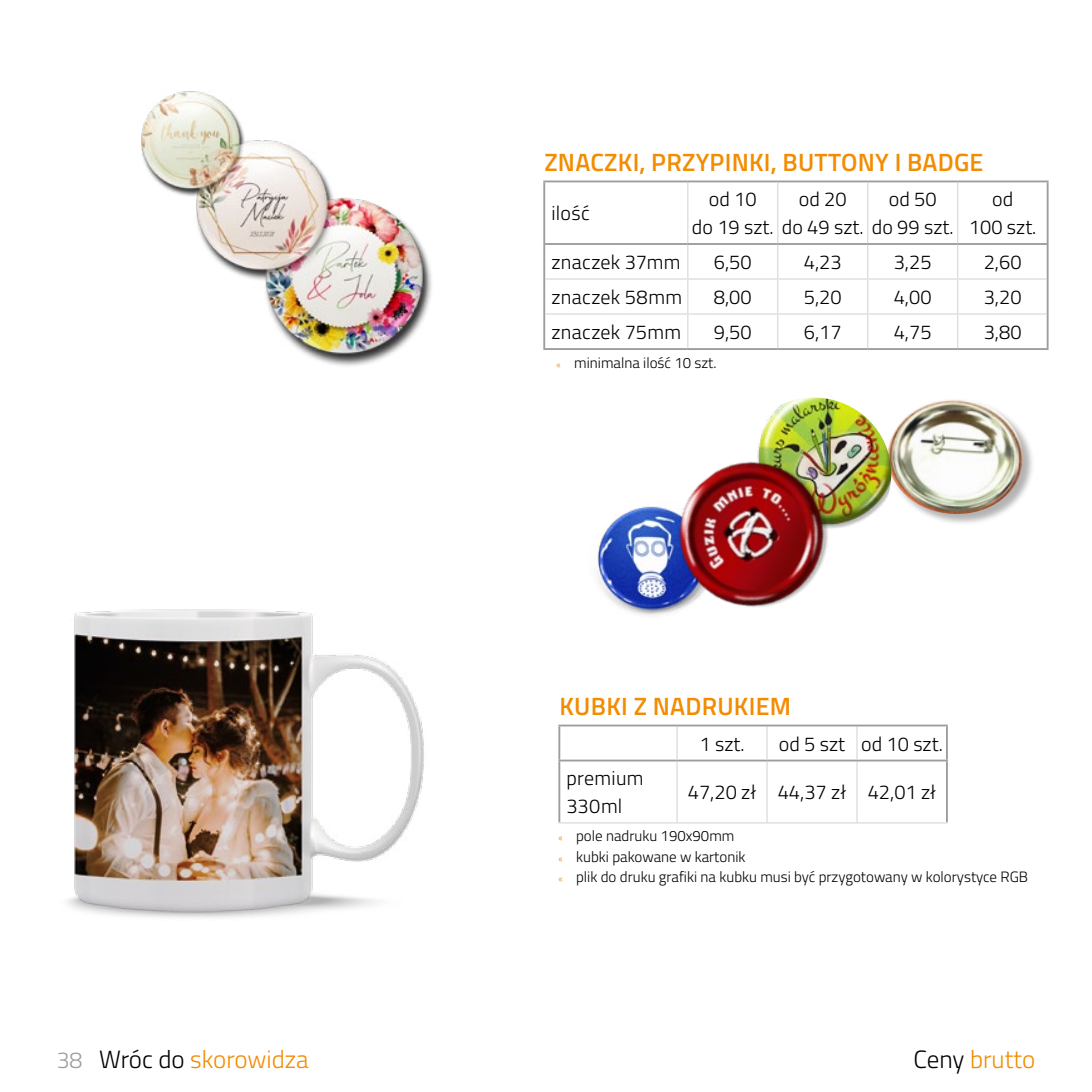
<style>
.page{position:relative;width:1092px;height:1092px;background:#fff}
.page>*{position:absolute;margin:0;border:0;box-sizing:border-box;transform-origin:0 0}
.t1{font:600 25px "Titillium";letter-spacing:.01em;color:#f28c00}
.t2{font:300 25px "Titillium";color:#f28c00}
.t3{font:300 20px/27.5px "Titillium";color:#000}
.t4{font:300 15px/20px "Titillium";color:#000}
.s1{font-family:"Myriad Pro";font-weight:400;font-size:10px;color:#f28c00}
.s2{font-size:23px;color:#9d9d9c}
.s3{color:#000}
</style>
<div class="page">
<hr style="left:543px;top:182px;width:2px;height:61px;background:#9d9d9c">
<hr style="left:1046px;top:182px;width:2px;height:61px;background:#9d9d9c">
<hr style="left:543px;top:243px;width:144px;height:2px;background:#9d9d9c">
<hr style="left:543px;top:245px;width:2px;height:34px;background:#9d9d9c">
<hr style="left:687px;top:243px;width:90px;height:2px;background:#9d9d9c">
<hr style="left:777px;top:243px;width:90px;height:2px;background:#9d9d9c">
<hr style="left:867px;top:243px;width:90px;height:2px;background:#9d9d9c">
<hr style="left:957px;top:243px;width:91px;height:2px;background:#9d9d9c">
<hr style="left:1046px;top:245px;width:2px;height:34px;background:#9d9d9c">
<hr style="left:543px;top:279px;width:2px;height:35px;background:#9d9d9c">
<hr style="left:1046px;top:279px;width:2px;height:35px;background:#9d9d9c">
<hr style="left:543px;top:314px;width:2px;height:34px;background:#9d9d9c">
<hr style="left:1046px;top:314px;width:2px;height:34px;background:#9d9d9c">
<hr style="left:687px;top:182px;width:1px;height:61px;background:#dadada">
<hr style="left:777px;top:182px;width:1px;height:61px;background:#dadada">
<hr style="left:867px;top:182px;width:1px;height:61px;background:#dadada">
<hr style="left:956px;top:182px;width:2px;height:61px;background:#dadada">
<hr style="left:687px;top:245px;width:1px;height:33px;background:#dadada">
<hr style="left:777px;top:245px;width:1px;height:33px;background:#dadada">
<hr style="left:867px;top:245px;width:1px;height:33px;background:#dadada">
<hr style="left:956px;top:245px;width:2px;height:33px;background:#dadada">
<hr style="left:545px;top:278px;width:142px;height:1px;background:#dadada">
<hr style="left:687px;top:278px;width:90px;height:1px;background:#dadada">
<hr style="left:687px;top:279px;width:1px;height:34px;background:#dadada">
<hr style="left:777px;top:278px;width:90px;height:1px;background:#dadada">
<hr style="left:777px;top:279px;width:1px;height:34px;background:#dadada">
<hr style="left:867px;top:278px;width:90px;height:1px;background:#dadada">
<hr style="left:867px;top:279px;width:1px;height:34px;background:#dadada">
<hr style="left:957px;top:278px;width:89px;height:1px;background:#dadada">
<hr style="left:956px;top:279px;width:2px;height:34px;background:#dadada">
<hr style="left:545px;top:313px;width:142px;height:1px;background:#dadada">
<hr style="left:687px;top:313px;width:90px;height:1px;background:#dadada">
<hr style="left:687px;top:314px;width:1px;height:34px;background:#dadada">
<hr style="left:777px;top:313px;width:90px;height:1px;background:#dadada">
<hr style="left:777px;top:314px;width:1px;height:34px;background:#dadada">
<hr style="left:867px;top:313px;width:90px;height:1px;background:#dadada">
<hr style="left:867px;top:314px;width:1px;height:34px;background:#dadada">
<hr style="left:957px;top:313px;width:89px;height:1px;background:#dadada">
<hr style="left:956px;top:314px;width:2px;height:34px;background:#dadada">
<hr style="left:543px;top:180px;width:144px;height:2px;background:#9d9d9c">
<hr style="left:687px;top:180px;width:90px;height:2px;background:#9d9d9c">
<hr style="left:777px;top:180px;width:90px;height:2px;background:#9d9d9c">
<hr style="left:867px;top:180px;width:90px;height:2px;background:#9d9d9c">
<hr style="left:957px;top:180px;width:91px;height:2px;background:#9d9d9c">
<hr style="left:543px;top:348px;width:144px;height:2px;background:#9d9d9c">
<hr style="left:687px;top:348px;width:90px;height:2px;background:#9d9d9c">
<hr style="left:777px;top:348px;width:90px;height:2px;background:#9d9d9c">
<hr style="left:867px;top:348px;width:90px;height:2px;background:#9d9d9c">
<hr style="left:957px;top:348px;width:91px;height:2px;background:#9d9d9c">
<hr style="left:558px;top:726px;width:2px;height:33px;background:#9d9d9c">
<hr style="left:945px;top:726px;width:2px;height:33px;background:#9d9d9c">
<hr style="left:558px;top:759px;width:119px;height:2px;background:#9d9d9c">
<hr style="left:558px;top:761px;width:2px;height:61px;background:#9d9d9c">
<hr style="left:677px;top:759px;width:90px;height:2px;background:#9d9d9c">
<hr style="left:767px;top:759px;width:89px;height:2px;background:#9d9d9c">
<hr style="left:856px;top:759px;width:91px;height:2px;background:#9d9d9c">
<hr style="left:945px;top:761px;width:2px;height:61px;background:#9d9d9c">
<hr style="left:676px;top:726px;width:1px;height:33px;background:#dadada">
<hr style="left:766px;top:726px;width:1px;height:33px;background:#dadada">
<hr style="left:856px;top:726px;width:1px;height:33px;background:#dadada">
<hr style="left:676px;top:761px;width:1px;height:61px;background:#dadada">
<hr style="left:766px;top:761px;width:1px;height:61px;background:#dadada">
<hr style="left:856px;top:761px;width:1px;height:61px;background:#dadada">
<hr style="left:558px;top:822px;width:119px;height:1px;background:#dadada">
<hr style="left:677px;top:822px;width:90px;height:1px;background:#dadada">
<hr style="left:767px;top:822px;width:89px;height:1px;background:#dadada">
<hr style="left:856px;top:822px;width:91px;height:1px;background:#dadada">
<hr style="left:558px;top:724px;width:119px;height:2px;background:#9d9d9c">
<hr style="left:677px;top:724px;width:90px;height:2px;background:#9d9d9c">
<hr style="left:767px;top:724px;width:89px;height:2px;background:#9d9d9c">
<hr style="left:856px;top:724px;width:91px;height:2px;background:#9d9d9c">
<img style="left:596px;top:506px;width:63px;height:110px">
<div style="left:888px;top:399px;width:146px;height:126px;background:#000;opacity:.3"></div>
<img style="left:891px;top:399px;width:133px;height:116px">
<img style="left:758px;top:397px;width:133px;height:129px">
<img style="left:659px;top:450px;width:190px;height:165px">
<img style="left:141px;top:91px;width:291px;height:275px">
<img style="left:67px;top:609px;width:357px;height:309px">
<p class="t1" style="left:544px;top:144px;width:440px">ZNACZKI, PRZYPINKI, BUTTONY I BADGE</p>
<p class="t3" style="left:551px;top:198px;width:40px">ilość</p>
<p class="t3" style="left:692px;top:185px;width:263px;text-indent:17px">od 10<br>do 19 szt. do 49 szt. do 99 szt.</p>
<p class="t3" style="left:798px;top:185px;width:49px">od 20</p>
<p class="t3" style="left:888px;top:185px;width:49px">od 50</p>
<p class="t3" style="left:968px;top:185px;width:69px;text-align:center">od<br>100 szt.</p>
<p class="t3" style="left:551px;top:247px;width:131px">znaczek 37mm</p>
<p class="t3" style="left:713px;top:247px;width:39px">6,50</p>
<p class="t3" style="left:803px;top:247px;width:39px">4,23</p>
<p class="t3" style="left:893px;top:247px;width:39px">3,25</p>
<p class="t3" style="left:983px;top:247px;width:39px">2,60</p>
<p class="t3" style="left:551px;top:282px;width:132px">znaczek 58mm</p>
<p class="t3" style="left:713px;top:282px;width:39px">8,00</p>
<p class="t3" style="left:803px;top:282px;width:39px">5,20</p>
<p class="t3" style="left:893px;top:282px;width:39px">4,00</p>
<p class="t3" style="left:983px;top:282px;width:39px">3,20</p>
<p class="t3" style="left:551px;top:317px;width:131px">znaczek 75mm</p>
<p class="t3" style="left:713px;top:317px;width:39px">9,50</p>
<p class="t3" style="left:803px;top:317px;width:39px">6,17</p>
<p class="t3" style="left:893px;top:317px;width:39px">4,75</p>
<p class="t3" style="left:983px;top:317px;width:39px">3,80</p>
<p class="t4" style="left:556px;top:352px;width:161px"><span class="s1">«</span> minimalna ilość 10 szt.</p>
<p class="t1" style="left:559px;top:687px;width:233px">KUBKI Z NADRUKIEM</p>
<p class="t3" style="left:699px;top:728px;width:47px">1 szt.</p>
<p class="t3" style="left:778px;top:728px;width:165px">od 5 szt od 10 szt.</p>
<p class="t3" style="left:566px;top:763px;width:79px">premium<br>330ml</p>
<p class="t3" style="left:687px;top:777px;width:250px">47,20 zł 44,37 zł 42,01 zł</p>
<p class="t4" style="left:558px;top:825px;width:471px"><span class="s1">«</span> pole nadruku 190x90mm<br><span class="s1">«</span> kubki pakowane w kartonik<br><span class="s1">«</span> plik do druku grafiki na kubku musi być przygotowany w kolorystyce RGB</p>
<p class="t2" style="left:57px;top:1041px;width:253px"><span class="s2">38</span> <span class="s3">Wróc do</span> skorowidza</p>
<p class="t2" style="left:913px;top:1041px;width:123px"><span class="s3">Ceny</span> brutto</p>
</div>
